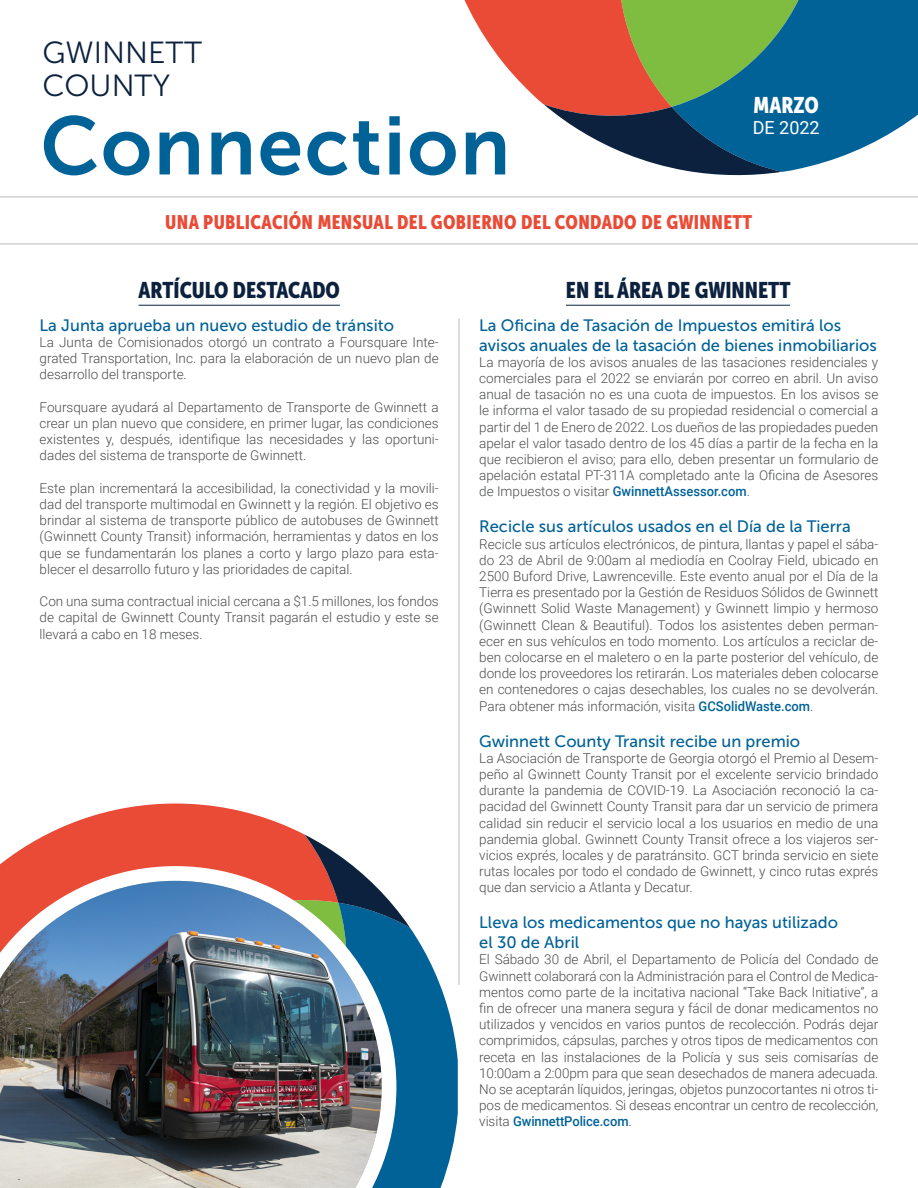
<style>
.page{position:relative;width:918px;height:1188px;background:#fff}
.page>*{position:absolute;margin:0;border:0;box-sizing:border-box;transform-origin:0 0}
.t1{font:82.05px "Museo Sans 700";letter-spacing:.02em;color:#016298}
.t2{font:30.45px "Museo Sans 300";color:#0b213e}
.t3{font:22.5px "Museo Sans Cond 900";color:#0b213e}
.t4{font:22.5px "Museo Sans Cond 900";color:#fff}
.t5{font:19.5px "Museo Sans Cond 900";letter-spacing:.02em;color:#e94b36}
.t6{font:18px "Roboto";color:#fff}
.t7{font:16.5px/19.8px "Museo Sans 500";color:#016298}
.t8{font:300 13.5px/16.2px "Roboto";color:#4b4c4d;text-align:justify}
.s1{font-weight:500;color:#016298}
</style>
<div class="page">
<svg style="left:0;top:804px;width:455px;height:384px"></svg>
<svg style="left:0;top:866px;width:396px;height:322px"></svg>
<img style="left:0;top:881px;width:382px;height:307px">
<svg style="left:464px;top:0;width:454px;height:176px"></svg>
<hr style="left:0;top:197px;width:918px;height:1px;background:#b6babd">
<hr style="left:0;top:244px;width:918px;height:1px;background:#b6babd">
<hr style="left:459px;top:318px;width:1px;height:667px;background:#b6babd">
<hr style="left:139px;top:305px;width:201px;height:1px;background:#0b213e">
<hr style="left:566px;top:305px;width:224px;height:1px;background:#0b213e">
<p class="t2" style="left:43px;top:36px;width:161px">GWINNETT</p>
<p class="t2" style="left:43px;top:69px;width:129px">COUNTY</p>
<p class="t1" style="left:40px;top:100px;width:471px">Connection</p>
<p class="t5" style="left:165px;top:211px;width:589px">UNA PUBLICACIÓN MENSUAL DEL GOBIERNO DEL CONDADO DE GWINNETT</p>
<p class="t4" style="left:754px;top:92px;width:67px">MARZO</p>
<p class="t6" style="left:753px;top:115px;width:68px">DE 2022</p>
<p class="t3" style="left:139px;top:278px;width:203px">ARTÍCULO DESTACADO</p>
<p class="t3" style="left:566px;top:278px;width:226px">EN EL ÁREA DE GWINNETT</p>
<p class="t7" style="left:40px;top:315px;width:356px">La Junta aprueba un nuevo estudio de tránsito</p>
<p class="t8" style="left:40px;top:334px;width:401px">La Junta de Comisionados otorgó un contrato a Foursquare Inte&shy;grated Transportation, Inc. para la elaboración de un nuevo plan de desarrollo del transporte.</p>
<p class="t8" style="left:40px;top:398px;width:401px">Foursquare ayudará al Departamento de Transporte de Gwinnett a crear un plan nuevo que considere, en primer lugar, las condiciones existentes y, después, identifique las necesidades y las oportuni&shy;dades del sistema de transporte de Gwinnett.</p>
<p class="t8" style="left:40px;top:479px;width:401px">Este plan incrementará la accesibilidad, la conectividad y la movili&shy;dad del transporte multimodal en Gwinnett y la región. El objetivo es brindar al sistema de transporte público de autobuses de Gwinnett (Gwinnett County Transit) información, herramientas y datos en los que se fundamentarán los planes a corto y largo plazo para esta&shy;blecer el desarrollo futuro y las prioridades de capital.</p>
<p class="t8" style="left:40px;top:593px;width:401px">Con una suma contractual inicial cercana a $1.5 millones, los fondos de capital de Gwinnett County Transit pagarán el estudio y este se llevará a cabo en 18 meses.</p>
<p class="t7" style="left:479px;top:315px;width:399px">La Oficina de Tasación de Impuestos emitirá los avisos anuales de la tasación de bienes inmobiliarios</p>
<p class="t8" style="left:479px;top:353px;width:401px">La mayoría de los avisos anuales de las tasaciones residenciales y comerciales para el 2022 se enviarán por correo en abril. Un aviso anual de tasación no es una cuota de impuestos. En los avisos se le informa el valor tasado de su propiedad residencial o comercial a partir del 1 de Enero de 2022. Los dueños de las propiedades pueden apelar el valor tasado dentro de los 45 días a partir de la fecha en la que recibieron el aviso; para ello, deben presentar un formulario de apelación estatal PT-311A completado ante la Oficina de Asesores de Impuestos o visitar <span class="s1">GwinnettAssessor.com</span>.</p>
<p class="t7" style="left:479px;top:517px;width:373px">Recicle sus artículos usados en el Día de la Tierra</p>
<p class="t8" style="left:479px;top:535px;width:401px">Recicle sus artículos electrónicos, de pintura, llantas y papel el sába&shy;do 23 de Abril de 9:00am al mediodía en Coolray Field, ubicado en 2500 Buford Drive, Lawrenceville. Este evento anual por el Día de la Tierra es presentado por la Gestión de Residuos Sólidos de Gwinnett (Gwinnett Solid Waste Management) y Gwinnett limpio y hermoso (Gwinnett Clean &amp; Beautiful). Todos los asistentes deben perman&shy;ecer en sus vehículos en todo momento. Los artículos a reciclar de&shy;ben colocarse en el maletero o en la parte posterior del vehículo, de donde los proveedores los retirarán. Los materiales deben colocarse en contenedores o cajas desechables, los cuales no se devolverán.<br>Para obtener más información, visita <span class="s1">GCSolidWaste.com</span>.</p>
<p class="t7" style="left:479px;top:731px;width:322px">Gwinnett County Transit recibe un premio</p>
<p class="t8" style="left:479px;top:749px;width:401px">La Asociación de Transporte de Georgia otorgó el Premio al Desem&shy;peño al Gwinnett County Transit por el excelente servicio brindado durante la pandemia de COVID-19. La Asociación reconoció la ca&shy;pacidad del Gwinnett County Transit para dar un servicio de primera calidad sin reducir el servicio local a los usuarios en medio de una pandemia global. Gwinnett County Transit ofrece a los viajeros ser&shy;vicios exprés, locales y de paratránsito. GCT brinda servicio en siete rutas locales por todo el condado de Gwinnett, y cinco rutas exprés que dan servicio a Atlanta y Decatur.</p>
<p class="t7" style="left:479px;top:913px;width:360px">Lleva los medicamentos que no hayas utilizado el 30 de Abril</p>
<p class="t8" style="left:479px;top:951px;width:401px">El Sábado 30 de Abril, el Departamento de Policía del Condado de Gwinnett colaborará con la Administración para el Control de Medica&shy;mentos como parte de la incitativa nacional “Take Back Initiative”, a fin de ofrecer una manera segura y fácil de donar medicamentos no utilizados y vencidos en varios puntos de recolección. Podrás dejar comprimidos, cápsulas, parches y otros tipos de medicamentos con receta en las instalaciones de la Policía y sus seis comisarías de 10:00am a 2:00pm para que sean desechados de manera adecuada.<br>No se aceptarán líquidos, jeringas, objetos punzocortantes ni otros ti&shy;pos de medicamentos. Si deseas encontrar un centro de recolección, visita <span class="s1">GwinnettPolice.com</span>.</p>
</div>
